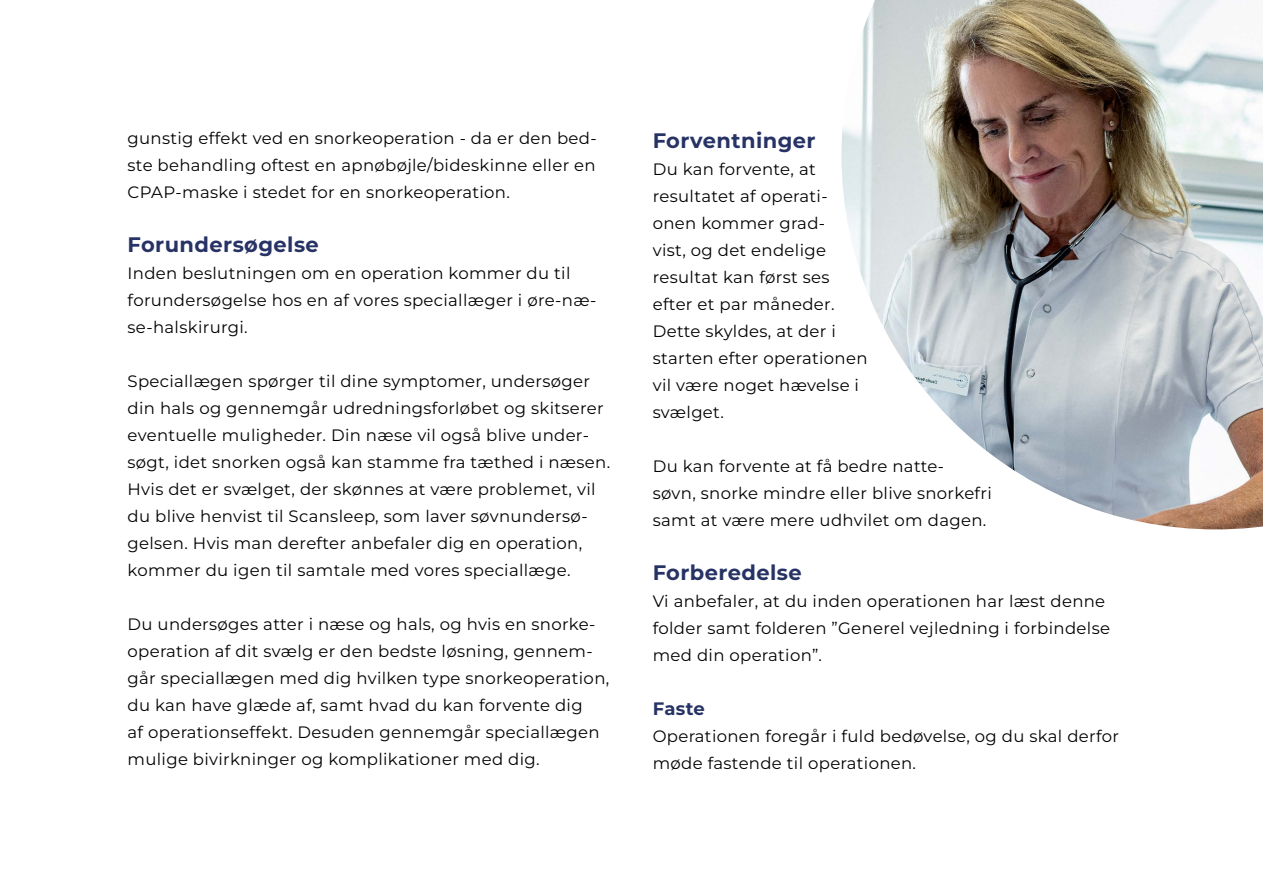
<style>
.page{position:relative;width:1263px;height:893px;background:#fff}
.page>*{position:absolute;margin:0;border:0;box-sizing:border-box;transform-origin:0 0}
.t1{font:700 21px "Montserrat";letter-spacing:.02em;color:#273365}
.t2{font:700 18px "Montserrat";letter-spacing:.01em;color:#273365}
.t3{font:16.5px/27px "Montserrat";letter-spacing:.02em;color:#020203}
</style>
<div class="page">
<img style="left:841px;top:0;width:422px;height:530px">
<p class="t3" style="left:128px;top:124px;width:471px;text-align:justify">gunstig effekt ved en snorkeoperation - da er den bed&shy;ste behandling oftest en apnøbøjle/bideskinne eller en CPAP-maske i stedet for en snorkeoperation.</p>
<p class="t1" style="left:128px;top:229px;width:193px">Forundersøgelse</p>
<p class="t3" style="left:128px;top:259px;width:470px">Inden beslutningen om en operation kommer du til forundersøgelse hos en af vores speciallæger i øre-næ&shy;se-halskirurgi.</p>
<p class="t3" style="left:128px;top:367px;width:484px">Speciallægen spørger til dine symptomer, undersøger din hals og gennemgår udredningsforløbet og skitserer eventuelle muligheder. Din næse vil også blive under&shy;søgt, idet snorken også kan stamme fra tæthed i næsen.<br>Hvis det er svælget, der skønnes at være problemet, vil du blive henvist til Scansleep, som laver søvnundersø&shy;gelsen. Hvis man derefter anbefaler dig en operation, kommer du igen til samtale med vores speciallæge.</p>
<p class="t3" style="left:128px;top:610px;width:483px">Du undersøges atter i næse og hals, og hvis en snorke&shy;operation af dit svælg er den bedste løsning, gennem&shy;går speciallægen med dig hvilken type snorkeoperation, du kan have glæde af, samt hvad du kan forvente dig<br>af operationseffekt. Desuden gennemgår speciallægen mulige bivirkninger og komplikationer med dig.</p>
<p class="t1" style="left:653px;top:125px;width:164px">Forventninger</p>
<p class="t3" style="left:653px;top:155px;width:216px">Du kan forvente, at resultatet af operati&shy;onen kommer grad-<br>vist, og det endelige resultat kan først ses efter et par måneder.<br>Dette skyldes, at der i starten efter operationen vil være noget hævelse i svælget.</p>
<p class="t3" style="left:653px;top:452px;width:341px">Du kan forvente at få bedre natte-<br>søvn, snorke mindre eller blive snorkefri samt at være mere udhvilet om dagen.</p>
<p class="t1" style="left:653px;top:557px;width:150px">Forberedelse</p>
<p class="t3" style="left:653px;top:587px;width:459px">Vi anbefaler, at du inden operationen har læst denne folder samt folderen ”Generel vejledning i forbindelse med din operation”.</p>
<p class="t2" style="left:653px;top:696px;width:54px">Faste</p>
<p class="t3" style="left:653px;top:722px;width:468px">Operationen foregår i fuld bedøvelse, og du skal derfor møde fastende til operationen.</p>
</div>
